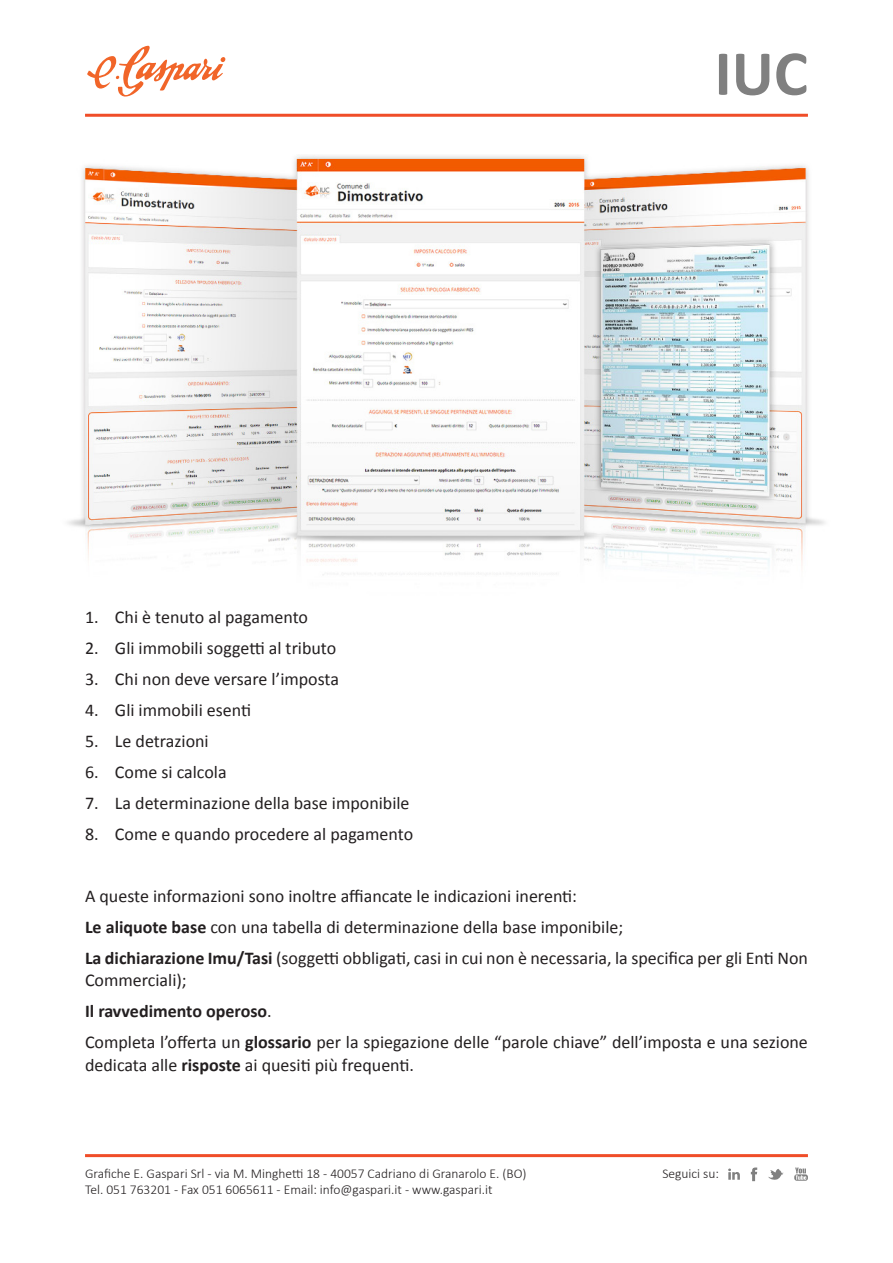
<style>
.page{position:relative;width:893px;height:1263px;background:#fff}
.page>*{position:absolute;margin:0;border:0;box-sizing:border-box;transform-origin:0 0}
.t1{font:700 64.5px "Calibri";color:#808080}
.Paragrafo{font:18px/22.5px "Calibri";color:#231f20}
.Paragrafo-2{font:700 18px "Calibri";color:#231f20}
.t2{font:300 13.5px/16.2px "Calibri";color:#231f20}
.s1{font-weight:700}
.s2{font-weight:400}
</style>
<div class="page">
<hr style="left:85px;top:1154px;width:723px;height:3px;background:#f04d28">
<hr style="left:85px;top:114px;width:723px;height:3px;background:#f04d28">
<svg style="left:794px;top:1167px;width:14px;height:14px"></svg>
<svg style="left:768px;top:1169px;width:15px;height:11px"></svg>
<svg style="left:751px;top:1167px;width:6px;height:14px"></svg>
<svg style="left:728px;top:1168px;width:12px;height:12px"></svg>
<svg style="left:87px;top:46px;width:139px;height:51px"></svg>
<img style="left:67px;top:155px;width:758px;height:420px">
<p class="Paragrafo" style="left:85px;top:606px;width:224px">1. Chi è tenuto al pagamento</p>
<p class="Paragrafo" style="left:85px;top:637px;width:253px">2. Gli immobili soggetti al tributo</p>
<p class="Paragrafo" style="left:85px;top:668px;width:256px">3. Chi non deve versare l’imposta</p>
<p class="Paragrafo" style="left:85px;top:699px;width:168px">4. Gli immobili esenti</p>
<p class="Paragrafo" style="left:85px;top:730px;width:125px">5. Le detrazioni</p>
<p class="Paragrafo" style="left:85px;top:761px;width:143px">6. Come si calcola</p>
<p class="Paragrafo" style="left:85px;top:792px;width:326px">7. La determinazione della base imponibile</p>
<p class="Paragrafo" style="left:85px;top:823px;width:330px">8. Come e quando procedere al pagamento</p>
<p class="t1" style="left:714px;top:32px;width:95px">IUC</p>
<p class="Paragrafo" style="left:85px;top:885px;width:494px">A queste informazioni sono inoltre affiancate le indicazioni inerenti:</p>
<p class="Paragrafo" style="left:85px;top:916px;width:540px"><span class="s1">Le aliquote base</span> con una tabella di determinazione della base imponibile;</p>
<p class="Paragrafo" style="left:85px;top:947px;width:724px"><span class="s1">La dichiarazione Imu/Tasi</span> (soggetti obbligati, casi in cui non è necessaria, la specifica per gli Enti Non<br>Commerciali);</p>
<p class="Paragrafo-2" style="left:85px;top:1000px;width:188px">Il ravvedimento operoso<span class="s2">.</span></p>
<p class="Paragrafo" style="left:85px;top:1031px;width:724px">Completa l’offerta un <span class="s1">glossario</span> per la spiegazione delle “parole chiave” dell’imposta e una sezione dedicata alle <span class="s1">risposte</span> ai quesiti più frequenti.</p>
<p class="t2" style="left:85px;top:1164px;width:443px">Grafiche E. Gaspari Srl - via M. Minghetti 18 - 40057 Cadriano di Granarolo E. (BO)<br>Tel. 051 763201 - Fax 051 6065611 - Email: info@gaspari.it - www.gaspari.it</p>
<p class="t2" style="left:662px;top:1164px;width:58px">Seguici su:</p>
</div>
